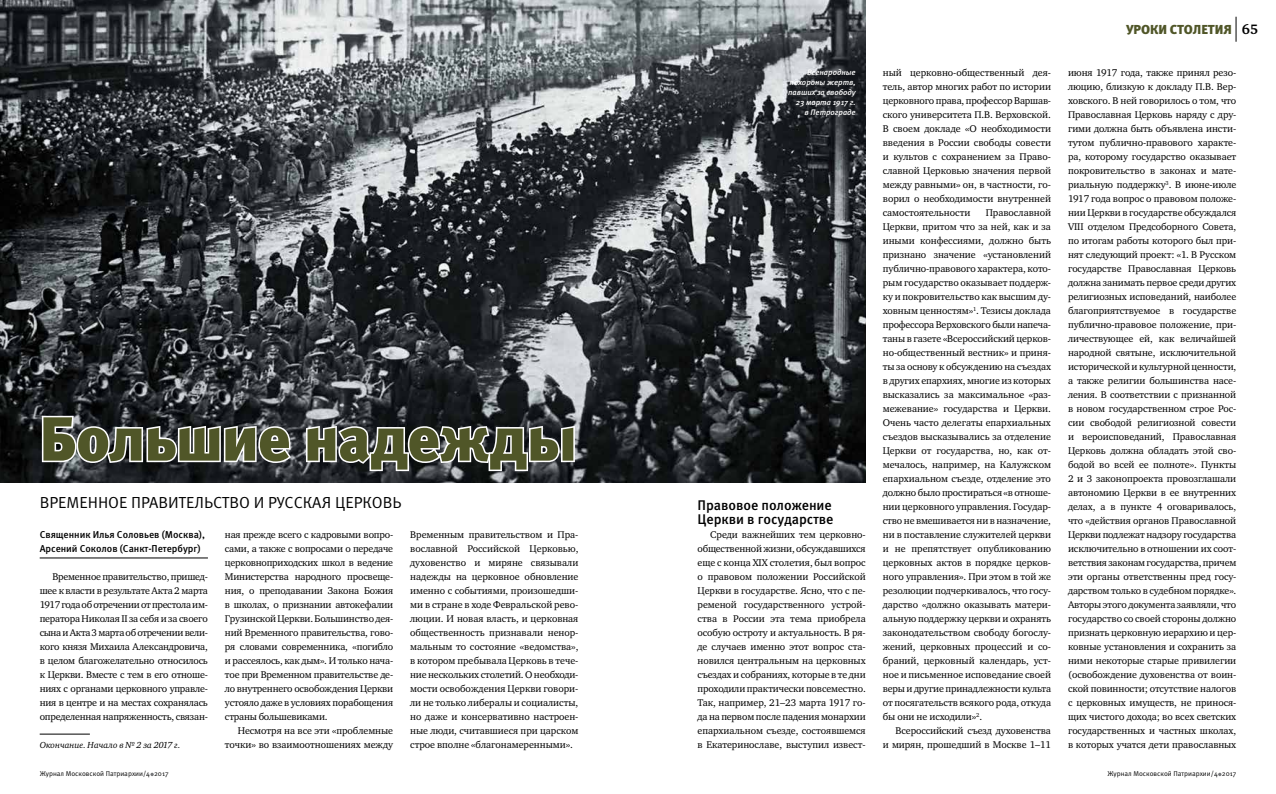
<style>
.page{position:relative;width:1276px;height:794px;background:#fff}
.page>*{position:absolute;margin:0;border:0;box-sizing:border-box;transform-origin:0 0}
.t1{font:900 62.1px "Meta Pro";letter-spacing:-.015em;color:#505628}
.t2{font:16px "Meta Pro";color:#000}
.t3{font:500 14px/14px "Meta Pro";letter-spacing:-.005em;color:#000}
.t4{font:700 14px "Charter ITC";color:#000}
.t5{font:900 13px "Meta Pro";letter-spacing:-.005em;color:#505628}
.t6{font:10px/14px "Charter ITC";letter-spacing:-.005em;color:#000;text-align:justify}
.t7{font:500 10px/14px "Meta Pro";letter-spacing:-.005em;color:#000}
.t8{font:italic 9px "Charter ITC";letter-spacing:-.005em;color:#000}
.t9{font:italic 500 8px/10px "Meta Pro";letter-spacing:-.005em;color:#fff;text-align:right}
.t10{font:7px "Meta Pro";color:#000}
</style>
<div class="page">
<svg style="left:1235px;top:17px;width:1px;height:25px"></svg>
<svg style="left:150px;top:772px;width:4px;height:4px"></svg>
<hr style="left:40px;top:558px;width:168px;height:1px;background:#000">
<img style="left:0;top:0;width:866px;height:482px">
<svg style="left:40px;top:414px;width:253px;height:51px"></svg>
<svg style="left:304px;top:424px;width:272px;height:49px"></svg>
<hr style="left:40px;top:734px;width:50px;height:1px;background:#000">
<h1 class="t1" style="left:39px;top:400px;width:539px">Большие надежды</h1>
<h2 class="t2" style="left:40px;top:492px;width:363px">ВРЕМЕННОЕ ПРАВИТЕЛЬСТВО И РУССКАЯ ЦЕРКОВЬ</h2>
<p class="t7" style="left:40px;top:528px;width:167px">Священник Илья Соловьев (Москва),<br>Арсений Соколов (Санкт-Петербург)</p>
<p class="t6" style="left:40px;top:569px;width:170px;text-indent:13px">Временное правительство, пришед&shy;шее к власти в результате Акта 2 марта 1917 года об отречении от престола им&shy;ператора Николая II за себя и за своего сына и Акта 3 марта об отречении вели&shy;кого князя Михаила Александровича, в целом благожелательно относилось к Церкви. Вместе с тем в его отноше&shy;ниях с органами церковного управле&shy;ния в центре и на местах сохранялась определенная напряженность, связан-</p>
<p class="t8" style="left:40px;top:739px;width:142px">Окончание. Начало в № 2 за 2017 г.</p>
<p class="t6" style="left:225px;top:527px;width:170px">ная прежде всего с кадровыми вопро&shy;сами, а также с вопросами о передаче церковноприходских школ в ведение Министерства народного просвеще&shy;ния, о преподавании Закона Божия в школах, о признании автокефалии Грузинской Церкви. Большинство дея&shy;ний Временного правительства, гово&shy;ря словами современника, «погибло и рассеялось, как дым». И только нача&shy;тое при Временном правительстве де&shy;ло внутреннего освобождения Церкви устояло даже в условиях порабощения страны большевиками.</p>
<p class="t6" style="left:225px;top:723px;width:170px;text-align:right">Несмотря на все эти «проблемные точки» во взаимоотношениях между</p>
<p class="t6" style="left:410px;top:527px;width:170px">Временным правительством и Пра&shy;вославной Российской Церковью, духовенство и миряне связывали надежды на церковное обновление именно с событиями, произошедши&shy;ми в стране в ходе Февральской рево&shy;люции. И новая власть, и церковная общественность признавали ненор&shy;мальным то состояние «ведомства», в котором пребывала Церковь в тече&shy;ние нескольких столетий. О необходи&shy;мости освобождения Церкви говори&shy;ли не только либералы и социалисты, но даже и консервативно настроен&shy;ные люди, считавшиеся при царском строе вполне «благонамеренными».</p>
<p class="t9" style="left:788px;top:67px;width:69px">Всенародные похороны жертв, павших за свободу<br>23 марта 1917 г.<br>в Петрограде</p>
<h3 class="t3" style="left:697px;top:498px;width:137px">Правовое положение<br>Церкви в государстве</h3>
<p class="t6" style="left:697px;top:527px;width:170px;text-indent:13px">Среди важнейших тем церковно&shy;общественной жизни, обсуждавшихся еще с конца XIX столетия, был вопрос о правовом положении Российской Церкви в государстве. Ясно, что с пе&shy;ременой государственного устрой&shy;ства в России эта тема приобрела особую остроту и актуальность. В ря&shy;де случаев именно этот вопрос ста&shy;новился центральным на церковных съездах и собраниях, которые в те дни проходили практически повсеместно.<br>Так, например, 21–23 марта 1917 го&shy;да на первом после падения монархии епархиальном съезде, состоявшемся в Екатеринославе, выступил извест-</p>
<p class="t6" style="left:883px;top:65px;width:170px">ный церковно-общественный дея&shy;тель, автор многих работ по истории церковного права, профессор Варшав&shy;ского университета П.В. Верховской.<br>В своем докладе «О необходимости введения в России свободы совести и культов с сохранением за Право&shy;славной Церковью значения первой между равными» он, в частности, го&shy;ворил о необходимости внутренней самостоятельности</p>
<p class="t6" style="left:883px;top:205px;width:170px;text-indent:103px">Православной Церкви, притом что за ней, как и за иными конфессиями, должно быть признано значение «установлений публично-правового характера, кото&shy;рым государство оказывает поддерж&shy;ку и покровительство как высшим ду&shy;ховным ценностям»<sup>1</sup>. Тезисы доклада профессора Верховского были напеча&shy;таны в газете «Всероссийский церков&shy;но-общественный вестник» и приня&shy;ты за основу к обсуждению на съездах в других епархиях, многие из которых высказались за максимальное «раз&shy;межевание» государства и Церкви.<br>Очень часто делегаты епархиальных съездов высказывались за отделение Церкви от государства, но, как от&shy;мечалось, например, на Калужском епархиальном съезде, отделение это должно было простираться «в отноше&shy;нии церковного управления. Государ&shy;ство не вмешивается ни в назначение, ни в поставление служителей церкви и не препятствует опубликованию церковных актов в порядке церков&shy;ного управления». При этом в той же резолюции подчеркивалось, что госу&shy;дарство «должно оказывать матери&shy;альную поддержку церкви и охранять законодательством свободу богослу&shy;жений, церковных процессий и со&shy;браний, церковный календарь, уст&shy;ное и письменное исповедание своей веры и другие принадлежности культа от посягательств всякого рода, откуда бы они не исходили»<sup>2</sup>.</p>
<p class="t6" style="left:883px;top:723px;width:170px;text-align:right">Всероссийский съезд духовенства<br>и мирян, прошедший в Москве 1–11</p>
<h3 class="t5" style="left:1126px;top:21px;width:107px">УРОКИ СТОЛЕТИЯ</h3>
<h3 class="t4" style="left:1242px;top:20px;width:18px">65</h3>
<p class="t6" style="left:1068px;top:65px;width:170px">июня 1917 года, также принял резо&shy;люцию, близкую к докладу П.В. Вер&shy;ховского. В ней говорилось о том, что Православная Церковь наряду с дру&shy;гими должна быть объявлена инсти&shy;тутом публично-правового характе&shy;ра, которому государство оказывает покровительство в законах и мате&shy;риальную поддержку<sup>3</sup>. В июне-июле 1917 года вопрос о правовом положе&shy;нии Церкви в государстве обсуждался VIII отделом Предсоборного Совета, по итогам работы которого был при&shy;нят следующий проект: «1. В Русском государстве Православная Церковь должна занимать первое среди других религиозных исповеданий, наиболее благоприятствуемое в государстве публично-правовое положение, при&shy;личествующее ей, как величайшей народной святыне, исключительной исторической и культурной ценности, а также религии большинства насе&shy;ления. В соответствии с признанной в новом государственном строе Рос&shy;сии свободой религиозной совести и вероисповеданий, Православная Церковь должна обладать этой сво&shy;бодой во всей ее полноте». Пункты 2 и 3 законопроекта провозглашали автономию Церкви в ее внутренних делах, а в пункте 4 оговаривалось, что «действия органов Православной Церкви подлежат надзору государства исключительно в отношении их соот&shy;ветствия законам государства, причем эти органы ответственны пред госу&shy;дарством только в судебном порядке».<br>Авторы этого документа заявляли, что государство со своей стороны должно признать церковную иерархию и цер&shy;ковные установления и сохранить за ними некоторые старые привилегии (освобождение духовенства от воин&shy;ской повинности; отсутствие налогов с церковных имуществ, не принося&shy;щих чистого дохода; во всех светских государственных и частных школах, в которых учатся дети православных</p>
<p class="t10" style="left:40px;top:769px;width:130px">Журнал Московской Патриархии/4 2017</p>
<p class="t10" style="left:1107px;top:769px;width:130px">Журнал Московской Патриархии/4 2017</p>
</div>
